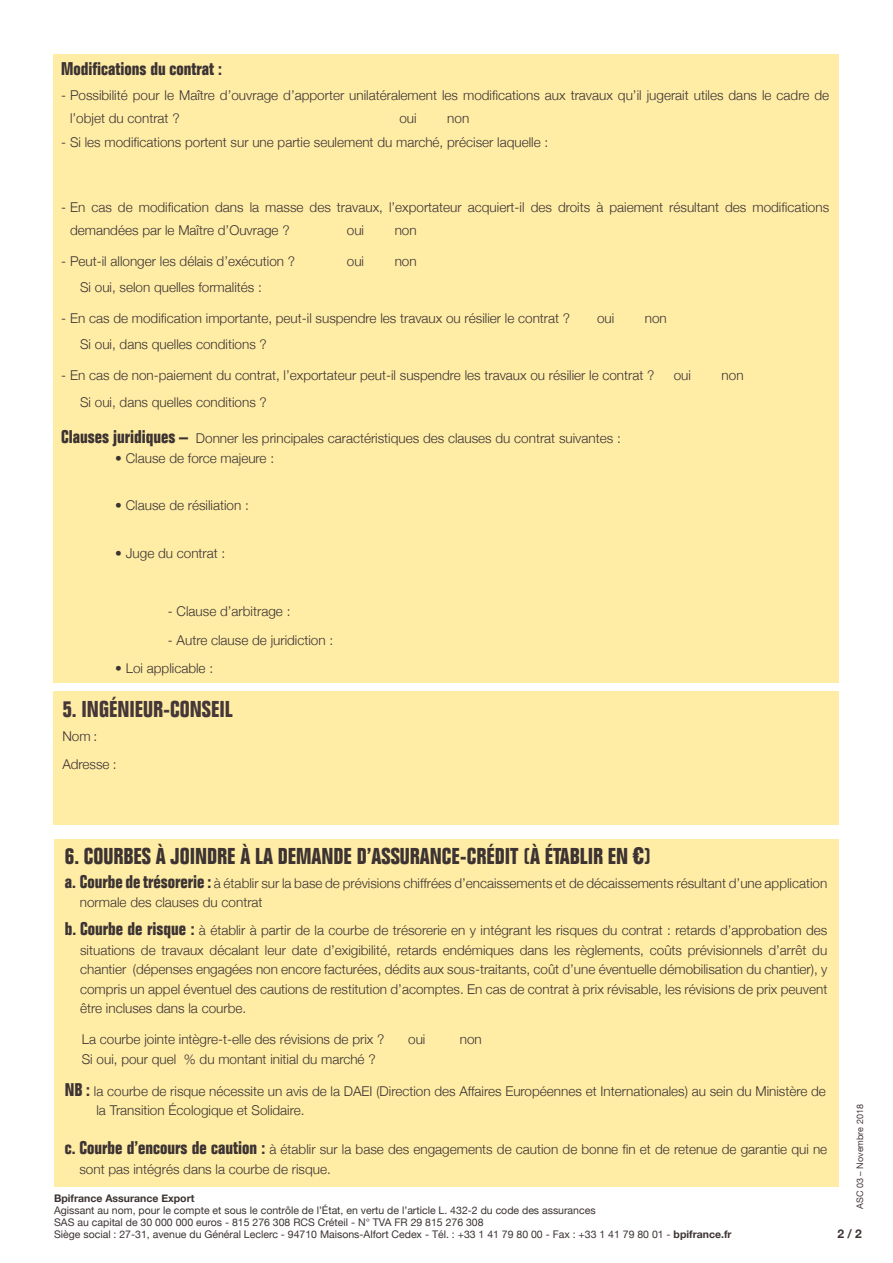
<style>
.page{position:relative;width:893px;height:1263px;background:#fff}
.page>*{position:absolute;margin:0;border:0;box-sizing:border-box;transform-origin:0 0}
.t1{font:700 condensed 22.5px "Folio";color:#3c3332}
.t2{font:700 condensed 22.5px "Folio";color:#463738}
.t3{font:700 condensed 18px "Folio";color:#3c3332}
.t4{font:300 13.5px/19.5px "Helvetica Neue";color:#3c3332}
.t5{font:700 12px "Helvetica Neue";color:#3c3332}
.t6{font:10.5px/12px "Helvetica Neue";color:#3c3332}
.t7{font:700 10.5px "Helvetica Neue";color:#3c3332}
.t8{font:9px "Helvetica Neue";color:#463738}
.s1{font-family:"Folio";font-weight:700;font-stretch:condensed;font-size:18px}
.s2{font-family:"Impact";font-weight:400;font-stretch:normal;font-size:21px}
.s3{font-weight:700}
</style>
<div class="page">
<div style="left:53px;top:54px;width:786px;height:628px;background:#ffeda6"></div>
<div style="left:53px;top:692px;width:786px;height:133px;background:#ffeda6"></div>
<div style="left:54px;top:839px;width:784px;height:347px;background:#ffeda6"></div>
<h2 class="t3" style="left:61px;top:59px;width:162px">Modifications du contrat :</h2>
<p class="t4" style="left:70px;top:83px;width:761px;line-height:22.5px;text-indent:-9px">- Possibilité pour le Maître d’ouvrage d’apporter unilatéralement les modifications aux travaux qu’il jugerait utiles dans le cadre de l’objet du contrat ?</p>
<p class="t4" style="left:399px;top:107px;width:19px">oui</p>
<p class="t4" style="left:447px;top:107px;width:24px">non</p>
<p class="t4" style="left:61px;top:132px;width:488px">- Si les modifications portent sur une partie seulement du marché, préciser laquelle :</p>
<p class="t4" style="left:70px;top:195px;width:761px;line-height:22.5px;text-indent:-9px">- En cas de modification dans la masse des travaux, l’exportateur acquiert-il des droits à paiement résultant des modifications demandées par le Maître d’Ouvrage ?</p>
<p class="t4" style="left:347px;top:219px;width:19px">oui</p>
<p class="t4" style="left:395px;top:219px;width:24px">non</p>
<p class="t4" style="left:61px;top:250px;width:235px">- Peut-il allonger les délais d’exécution ?</p>
<p class="t4" style="left:347px;top:250px;width:19px">oui</p>
<p class="t4" style="left:395px;top:250px;width:24px">non</p>
<p class="t4" style="left:80px;top:276px;width:183px">Si oui, selon quelles formalités :</p>
<p class="t4" style="left:61px;top:307px;width:510px">- En cas de modification importante, peut-il suspendre les travaux ou résilier le contrat ?</p>
<p class="t4" style="left:597px;top:307px;width:19px">oui</p>
<p class="t4" style="left:645px;top:307px;width:24px">non</p>
<p class="t4" style="left:80px;top:334px;width:188px">Si oui, dans quelles conditions ?</p>
<p class="t4" style="left:61px;top:365px;width:595px">- En cas de non-paiement du contrat, l’exportateur peut-il suspendre les travaux ou résilier le contrat ?</p>
<p class="t4" style="left:674px;top:365px;width:19px">oui</p>
<p class="t4" style="left:722px;top:365px;width:24px">non</p>
<p class="t4" style="left:80px;top:391px;width:188px">Si oui, dans quelles conditions ?</p>
<p class="t4" style="left:61px;top:428px;width:561px"><span class="s1">Clauses juridiques –</span> Donner les principales caractéristiques des clauses du contrat suivantes :</p>
<p class="t4" style="left:115px;top:447px;width:160px">• Clause de force majeure :</p>
<p class="t4" style="left:115px;top:495px;width:135px">• Clause de résiliation :</p>
<p class="t4" style="left:115px;top:542px;width:112px">• Juge du contrat :</p>
<p class="t4" style="left:168px;top:601px;width:124px">- Clause d’arbitrage :</p>
<p class="t4" style="left:168px;top:629px;width:167px">- Autre clause de juridiction :</p>
<p class="t4" style="left:115px;top:657px;width:99px">• Loi applicable :</p>
<h1 class="t2" style="left:62px;top:697px;width:172px">5. INGÉNIEUR-CONSEIL</h1>
<p class="t4" style="left:62px;top:722px;width:56px;line-height:28px">Nom :<br>Adresse :</p>
<h1 class="t1" style="left:65px;top:843px;width:588px">6. COURBES À JOINDRE À LA DEMANDE D’ASSURANCE-CRÉDIT (À ÉTABLIR EN <span class="s2">€</span>)</h1>
<p class="t4" style="left:80px;top:872px;width:749px;text-indent:-15px"><span class="s1">a. Courbe de trésorerie :</span> à établir sur la base de prévisions chiffrées d’encaissements et de décaissements résultant d’une application normale des clauses du contrat</p>
<p class="t4" style="left:80px;top:920px;width:749px;text-align:justify;text-indent:-15px"><span class="s1">b. Courbe de risque :</span> à établir à partir de la courbe de trésorerie en y intégrant les risques du contrat : retards d’approbation des situations de travaux décalant leur date d’exigibilité, retards endémiques dans les règlements, coûts prévisionnels d’arrêt du chantier (dépenses engagées non encore facturées, dédits aux sous-traitants, coût d’une éventuelle démobilisation du chantier), y compris un appel éventuel des cautions de restitution d’acomptes. En cas de contrat à prix révisable, les révisions de prix peuvent être incluses dans la courbe.</p>
<p class="t4" style="left:82px;top:1029px;width:304px">La courbe jointe intègre-t-elle des révisions de prix ?</p>
<p class="t4" style="left:408px;top:1029px;width:19px">oui</p>
<p class="t4" style="left:460px;top:1029px;width:24px">non</p>
<p class="t4" style="left:82px;top:1048px;width:295px">Si oui, pour quel % du montant initial du marché ?</p>
<p class="t4" style="left:96px;top:1080px;width:731px;text-indent:-32px"><span class="s1">NB :</span> la courbe de risque nécessite un avis de la DAEI (Direction des Affaires Européennes et Internationales) au sein du Ministère de la Transition Écologique et Solidaire.</p>
<p class="t4" style="left:79px;top:1139px;width:749px;text-indent:-15px"><span class="s1">c. Courbe d’encours de caution :</span> à établir sur la base des engagements de caution de bonne fin et de retenue de garantie qui ne sont pas intégrés dans la courbe de risque.</p>
<p class="t7" style="left:54px;top:1189px;width:142px">Bpifrance Assurance Export</p>
<p class="t6" style="left:54px;top:1204px;width:679px">Agissant au nom, pour le compte et sous le contrôle de l’État, en vertu de l’article L. 432-2 du code des assurances<br>SAS au capital de 30 000 000 euros - 815 276 308 RCS Créteil - N° TVA FR 29 815 276 308<br>Siège social : 27-31, avenue du Général Leclerc - 94710 Maisons-Alfort Cedex - Tél. : +33 1 41 79 80 00 - Fax : +33 1 41 79 80 01 - <span class="s3">bpifrance.fr</span></p>
<p class="t8" style="left:854px;top:1209px;width:106px;rotate:-90deg">ASC 03 – Novembre 2018</p>
<p class="t5" style="left:837px;top:1224px;width:26px">2 / 2</p>
</div>
